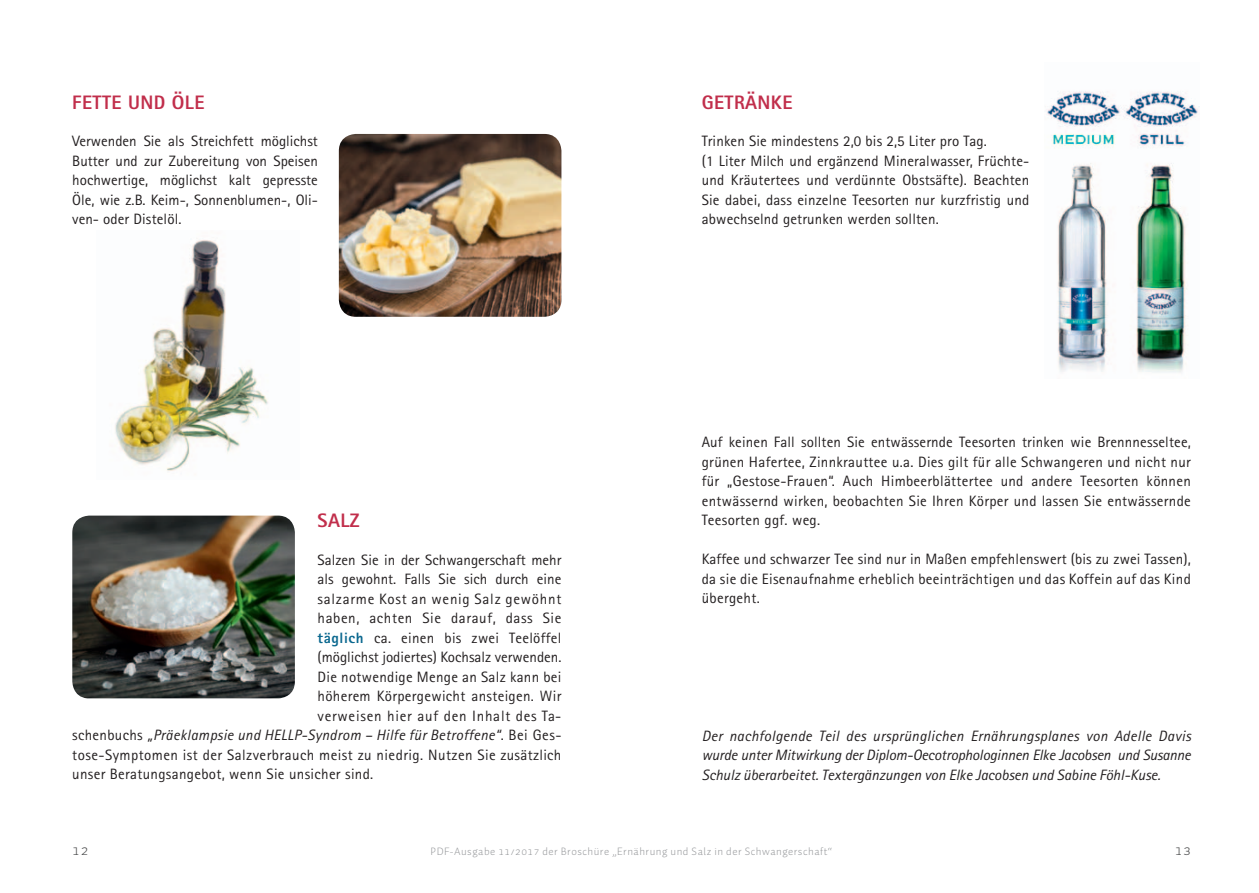
<style>
.page{position:relative;width:1259px;height:893px;background:#fff}
.page>*{position:absolute;margin:0;border:0;box-sizing:border-box;transform-origin:0 0}
.t1{font:800 19.5px "Rotis Sans Serif";letter-spacing:.02em;color:#c12e4b}
.t2{font:15px/19.5px "Rotis Sans Serif";letter-spacing:.02em;color:#231f20;text-align:justify}
.t3{font:italic 15px/19.5px "Rotis Sans Serif";color:#231f20;text-align:justify}
.t4{font:15px "Rotis Sans Serif";color:#231f20}
.t5{font:italic 15px "Rotis Sans Serif";letter-spacing:.02em;color:#231f20}
.t6{font:15px "Rotis Sans Serif";letter-spacing:.05em;color:#231f20}
.t7{font:15px "Rotis Sans Serif";letter-spacing:.04em;color:#231f20}
.t8{font:15px "Auto Pro Light Small Caps";color:#4b4c4d}
.t9{font:300 10.95px "Auto Pro";letter-spacing:.045em;color:#939598}
.s1{font-weight:800;color:#0b688f}
.s2{font-style:normal}
.s3{font-family:"Auto Pro Light Small Caps";font-weight:400}
</style>
<div class="page">
<img style="left:72px;top:516px;width:223px;height:182px">
<img style="left:1047px;top:91px;width:152px;height:282px">
<img style="left:339px;top:134px;width:222px;height:183px">
<img style="left:115px;top:240px;width:153px;height:231px">
<h1 class="t1" style="left:72px;top:90px;width:134px">FETTE UND ÖLE</h1>
<p class="t2" style="left:72px;top:131px;width:247px">Verwenden Sie als Streichfett möglichst Butter und zur Zubereitung von Speisen hochwertige, möglichst kalt gepresste Öle, wie z.B. Keim-, Sonnenblumen-, Oli&shy;ven- oder Distelöl.</p>
<h1 class="t1" style="left:317px;top:508px;width:43px">SALZ</h1>
<p class="t4" style="left:317px;top:551px;width:245px">Salzen Sie in der Schwangerschaft mehr</p>
<p class="t4" style="left:317px;top:570px;width:245px">als gewohnt. Falls Sie sich durch eine</p>
<p class="t6" style="left:317px;top:590px;width:245px">salzarme Kost an wenig Salz gewöhnt</p>
<p class="t7" style="left:317px;top:609px;width:245px">haben, achten Sie darauf, dass Sie</p>
<p class="t2" style="left:317px;top:628px;width:245px"><span class="s1">TÄGLICH</span> ca. einen bis zwei Teelöffel</p>
<p class="t4" style="left:317px;top:648px;width:245px">(möglichst jodiertes) Kochsalz verwenden.</p>
<p class="t2" style="left:317px;top:667px;width:245px">Die notwendige Menge an Salz kann bei</p>
<p class="t2" style="left:317px;top:686px;width:245px">höherem Körpergewicht ansteigen. Wir</p>
<p class="t6" style="left:317px;top:707px;width:245px">verweisen hier auf den Inhalt des Ta-</p>
<p class="t5" style="left:72px;top:726px;width:490px"><span class="s2">schenbuchs</span> „Präeklampsie und HELLP-Syndrom – Hilfe für Betroffene“<span class="s2">. Bei Ges-</span></p>
<p class="t2" style="left:72px;top:745px;width:491px">tose-Symptomen ist der Salzverbrauch meist zu niedrig. Nutzen Sie zusätzlich</p>
<p class="t2" style="left:72px;top:764px;width:302px">unser Beratungsangebot, wenn Sie unsicher sind.</p>
<h1 class="t1" style="left:702px;top:90px;width:92px">GETRÄNKE</h1>
<p class="t2" style="left:702px;top:131px;width:329px;text-align:left">Trinken Sie mindestens 2,0 bis 2,5 Liter pro Tag.<br>(1 Liter Milch und ergänzend Mineralwasser, Früchte&shy;und Kräutertees und verdünnte Obstsäfte). Beachten Sie dabei, dass einzelne Teesorten nur kurzfristig und abwechselnd getrunken werden sollten.</p>
<p class="t2" style="left:702px;top:432px;width:491px">Auf keinen Fall sollten Sie entwässernde Teesorten trinken wie Brennnesseltee, grünen Hafertee, Zinnkrauttee u.a. Dies gilt für alle Schwangeren und nicht nur für „Gestose-Frauen“. Auch Himbeerblättertee und andere Teesorten können entwässernd wirken, beobachten Sie Ihren Körper und lassen Sie entwässernde Teesorten ggf. weg.</p>
<p class="t2" style="left:702px;top:549px;width:490px">Kaffee und schwarzer Tee sind nur in Maßen empfehlenswert (bis zu zwei Tassen), da sie die Eisenaufnahme erheblich beeinträchtigen und das Koffein auf das Kind übergeht.</p>
<p class="t3" style="left:702px;top:726px;width:491px">Der nachfolgende Teil des ursprünglichen Ernährungsplanes von Adelle Davis wurde unter Mitwirkung der Diplom-Oecotrophologinnen Elke Jacobsen und Susanne Schulz überarbeitet. Textergänzungen von Elke Jacobsen und Sabine Föhl-Kuse.</p>
<p class="t8" style="left:72px;top:839px;width:18px">12</p>
<p class="t9" style="left:431px;top:844px;width:403px">PDF-Ausgabe <span class="s3">11/2017</span> der Broschüre „Ernährung und Salz in der Schwangerschaft“</p>
<p class="t8" style="left:1174px;top:839px;width:18px">13</p>
</div>
